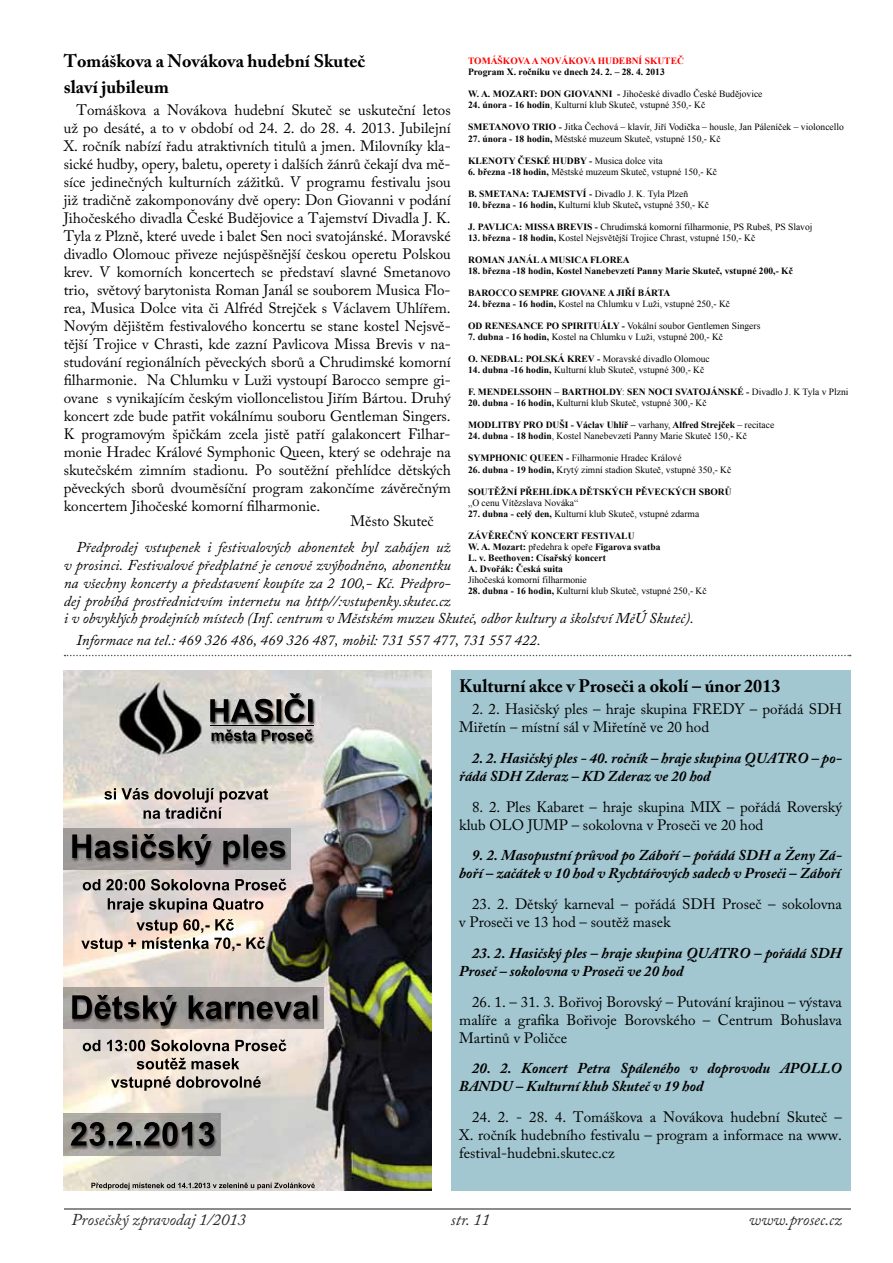
<style>
.page{position:relative;width:893px;height:1263px;background:#fff}
.page>*{position:absolute;margin:0;border:0;box-sizing:border-box;transform-origin:0 0}
.t1{font:700 18px/25.8px "Adobe Caslon Pro";color:#000}
.t2{font:italic 16.5px "Adobe Caslon Pro";color:#282829}
.t3{font:15px/18px "Adobe Caslon Pro";color:#000}
.t4{font:italic 15px/18px "Adobe Caslon Pro";color:#000;text-align:justify}
.t5{font:italic 700 15px/18px "Adobe Caslon Pro";color:#000}
.t6{font:9.6px "Times New Roman";color:#000}
.t7{font:700 9.6px/10.9px "Times New Roman";color:#000}
.t8{font:700 9.6px "Times New Roman";color:#f00}
.s1{font-weight:700}
.s2{font-weight:400}
</style>
<div class="page">
<hr style="left:64px;top:1208px;width:786px;height:1px;background:#8a8c8f">
<div style="left:451px;top:670px;width:399px;height:521px;background:#a2c7d1"></div>
<img style="left:64px;top:670px;width:368px;height:521px">
<img style="left:211px;top:725px;width:102px;height:1px">
<img style="left:64px;top:828px;width:227px;height:41px">
<img style="left:64px;top:987px;width:259px;height:41px">
<img style="left:64px;top:1114px;width:157px;height:41px">
<svg style="left:65px;top:655px;width:786px;height:1px"></svg>
<p class="t1" style="left:64px;top:48px;width:303px">Tomáškova a Novákova hudební Skuteč slaví jubileum</p>
<p class="t3" style="left:64px;top:101px;width:388px;text-align:justify;text-indent:13px">Tomáškova a Novákova hudební Skuteč se uskuteční letos už po desáté, a to v období od 24. 2. do 28. 4. 2013. Jubilejní X. ročník nabízí řadu atraktivních titulů a jmen. Milovníky kla&shy;sické hudby, opery, baletu, operety i dalších žánrů čekají dva mě&shy;síce jedinečných kulturních zážitků. V programu festivalu jsou již tradičně zakomponovány dvě opery: Don Giovanni v podání Jihočeského divadla České Budějovice a Tajemství Divadla J. K.<br>Tyla z Plzně, které uvede i balet Sen noci svatojánské. Moravské divadlo Olomouc přiveze nejúspěšnější českou operetu Polskou krev. V komorních koncertech se představí slavné Smetanovo trio, světový barytonista Roman Janál se souborem Musica Flo&shy;rea, Musica Dolce vita či Alfréd Strejček s Václavem Uhlířem.<br>Novým dějištěm festivalového koncertu se stane kostel Nejsvě&shy;tější Trojice v Chrasti, kde zazní Pavlicova Missa Brevis v na&shy;studování regionálních pěveckých sborů a Chrudimské komorní filharmonie. Na Chlumku v Luži vystoupí Barocco sempre gi&shy;ovane s vynikajícím českým violloncelistou Jiřím Bártou. Druhý koncert zde bude patřit vokálnímu souboru Gentleman Singers.<br>K programovým špičkám zcela jistě patří galakoncert Filhar&shy;monie Hradec Králové Symphonic Queen, který se odehraje na skutečském zimním stadionu. Po soutěžní přehlídce dětských pěveckých sborů dvouměsíční program zakončíme závěrečným koncertem Jihočeské komorní filharmonie.</p>
<p class="t8" style="left:468px;top:56px;width:217px">TOMÁŠKOVA A NOVÁKOVA HUDEBNÍ SKUTEČ</p>
<p class="t7" style="left:468px;top:67px;width:198px">Program X. ročníku ve dnech 24. 2. – 28. 4. 2013</p>
<p class="t6" style="left:468px;top:89px;width:296px"><span class="s1">W. A. MOZART: DON GIOVANNI -</span> Jihočeské divadlo České Budějovice</p>
<p class="t6" style="left:468px;top:100px;width:239px"><span class="s1">24. února - 16 hodin</span>, Kulturní klub Skuteč, vstupné 350,- Kč</p>
<p class="t6" style="left:468px;top:122px;width:377px"><span class="s1">SMETANOVO TRIO -</span> Jitka Čechová – klavír, Jiří Vodička – housle, Jan Páleníček – violoncello</p>
<p class="t6" style="left:468px;top:133px;width:254px"><span class="s1">27. února - 18 hodin,</span> Městské muzeum Skuteč, vstupné 150,- Kč</p>
<p class="t7" style="left:468px;top:155px;width:196px">KLENOTY ČESKÉ HUDBY - <span class="s2">Musica dolce vita</span></p>
<p class="t6" style="left:468px;top:166px;width:250px"><span class="s1">6. března -18 hodin,</span> Městské muzeum Skuteč, vstupné 150,- Kč</p>
<p class="t7" style="left:468px;top:188px;width:222px">B. SMETANA: TAJEMSTVÍ - <span class="s2">Divadlo J. K. Tyla Plzeň</span></p>
<p class="t6" style="left:468px;top:199px;width:242px"><span class="s1">10. března - 16 hodin,</span> Kulturní klub Skuteč<span class="s1">,</span> vstupné 350,- Kč</p>
<p class="t6" style="left:468px;top:221px;width:346px"><span class="s1">J. PAVLICA: MISSA BREVIS -</span> Chrudimská komorní filharmonie, PS Rubeš, PS Slavoj</p>
<p class="t6" style="left:468px;top:232px;width:289px"><span class="s1">13. března - 18 hodin,</span> Kostel Nejsvětější Trojice Chrast, vstupné 150,- Kč</p>
<p class="t7" style="left:468px;top:254px;width:163px">ROMAN JANÁL A MUSICA FLOREA</p>
<p class="t7" style="left:468px;top:265px;width:326px">18. března -18 hodin, Kostel Nanebevzetí Panny Marie Skuteč, vstupné 200,- Kč</p>
<p class="t7" style="left:468px;top:287px;width:204px">BAROCCO SEMPRE GIOVANE A JIŘÍ BÁRTA</p>
<p class="t6" style="left:468px;top:299px;width:264px"><span class="s1">24. března - 16 hodin,</span> Kostel na Chlumku v Luži, vstupné 250,- Kč</p>
<p class="t6" style="left:468px;top:321px;width:294px"><span class="s1">OD RENESANCE PO SPIRITUÁLY -</span> Vokální soubor Gentlemen Singers</p>
<p class="t6" style="left:468px;top:332px;width:257px"><span class="s1">7. dubna - 16 hodin,</span> Kostel na Chlumku v Luži, vstupné 200,- Kč</p>
<p class="t6" style="left:468px;top:354px;width:243px"><span class="s1">O. NEDBAL: POLSKÁ KREV -</span> Moravské divadlo Olomouc</p>
<p class="t6" style="left:468px;top:365px;width:238px"><span class="s1">14. dubna -16 hodin,</span> Kulturní klub Skuteč, vstupné 300,- Kč</p>
<p class="t7" style="left:468px;top:386px;width:382px">F. MENDELSSOHN – BARTHOLDY<span class="s2">:</span> SEN NOCI SVATOJÁNSKÉ - <span class="s2">Divadlo J. K Tyla v Plzni</span></p>
<p class="t6" style="left:468px;top:398px;width:240px"><span class="s1">20. dubna - 16 hodin,</span> Kulturní klub Skuteč, vstupné 300,- Kč</p>
<p class="t7" style="left:468px;top:420px;width:308px">MODLITBY PRO DUŠI - Václav Uhlíř – <span class="s2">varhany,</span> Alfred Strejček <span class="s2">– recitace</span></p>
<p class="t6" style="left:468px;top:431px;width:280px"><span class="s1">24. dubna - 18 hodin</span>, Kostel Nanebevzetí Panny Marie Skuteč 150,- Kč</p>
<p class="t6" style="left:468px;top:453px;width:215px"><span class="s1">SYMPHONIC QUEEN -</span> Filharmonie Hradec Králové</p>
<p class="t6" style="left:468px;top:464px;width:265px"><span class="s1">26. dubna - 19 hodin,</span> Krytý zimní stadion Skuteč, vstupné 350,- Kč</p>
<p class="t7" style="left:468px;top:486px;width:265px">SOUTĚŽNÍ PŘEHLÍDKA DĚTSKÝCH PĚVECKÝCH SBORŮ</p>
<p class="t6" style="left:468px;top:497px;width:112px">„O cenu Vítězslava Nováka“</p>
<p class="t6" style="left:468px;top:508px;width:233px"><span class="s1">27. dubna - celý den,</span> Kulturní klub Skuteč, vstupné zdarma</p>
<p class="t7" style="left:468px;top:530px;width:194px">ZÁVĚREČNÝ KONCERT FESTIVALU<br>W. A. Mozart: <span class="s2">předehra k opeře</span> Figarova svatba L. v. Beethoven: Císařský koncert<br>A. Dvořák: Česká suita</p>
<p class="t6" style="left:468px;top:574px;width:120px">Jihočeská komorní filharmonie</p>
<p class="t6" style="left:468px;top:585px;width:240px"><span class="s1">28. dubna - 16 hodin,</span> Kulturní klub Skuteč, vstupné 250,- Kč</p>
<p class="t3" style="left:351px;top:511px;width:85px">Město Skuteč</p>
<p class="t4" style="left:64px;top:537px;width:388px;text-indent:13px">Předprodej vstupenek i festivalových abonentek byl zahájen už v prosinci. Festivalové předplatné je cenově zvýhodněno, abonentku na všechny koncerty a představení koupíte za 2 100,- Kč. Předpro&shy;dej probíhá prostřednictvím internetu na http//:vstupenky.skutec.cz</p>
<p class="t4" style="left:77px;top:607px;width:619px;line-height:22.2px;text-indent:-13px">i v obvyklých prodejních místech (Inf. centrum v Městském muzeu Skuteč, odbor kultury a školství MěÚ Skuteč).<br>Informace na tel.: 469 326 486, 469 326 487, mobil: 731 557 477, 731 557 422.</p>
<p class="t1" style="left:459px;top:673px;width:323px">Kulturní akce v Proseči a okolí – únor 2013</p>
<p class="t3" style="left:459px;top:700px;width:384px;text-indent:13px">2. 2. Hasičský ples – hraje skupina FREDY – pořádá SDH<br>Miřetín – místní sál v Miřetíně ve 20 hod</p>
<p class="t5" style="left:459px;top:749px;width:384px;text-indent:13px">2. 2. Hasičský ples - 40. ročník – hraje skupina QUATRO – po&shy;řádá SDH Zderaz – KD Zderaz ve 20 hod</p>
<p class="t3" style="left:459px;top:797px;width:384px;text-indent:13px">8. 2. Ples Kabaret – hraje skupina MIX – pořádá Roverský klub OLO JUMP – sokolovna v Proseči ve 20 hod</p>
<p class="t5" style="left:459px;top:846px;width:384px;text-align:right">9. 2. Masopustní průvod po Záboří – pořádá SDH a Ženy Zá&shy;boří – začátek v 10 hod v Rychtářových sadech v Proseči – Záboří</p>
<p class="t3" style="left:459px;top:895px;width:384px;text-indent:13px">23. 2. Dětský karneval – pořádá SDH Proseč – sokolovna v Proseči ve 13 hod – soutěž masek</p>
<p class="t5" style="left:459px;top:944px;width:384px;text-indent:13px">23. 2. Hasičský ples – hraje skupina QUATRO – pořádá SDH<br>Proseč – sokolovna v Proseči ve 20 hod</p>
<p class="t3" style="left:459px;top:992px;width:384px;text-align:justify;text-indent:13px">26. 1. – 31. 3. Bořivoj Borovský – Putování krajinou – výstava malíře a grafika Bořivoje Borovského – Centrum Bohuslava Martinů v Poličce</p>
<p class="t5" style="left:459px;top:1059px;width:384px;text-indent:13px">20. 2. Koncert Petra Spáleného v doprovodu APOLLO<br>BANDU – Kulturní klub Skuteč v 19 hod</p>
<p class="t3" style="left:459px;top:1108px;width:384px;text-align:justify;text-indent:13px">24. 2. - 28. 4. Tomáškova a Novákova hudební Skuteč – X. ročník hudebního festivalu – program a informace na www. festival-hudebni.skutec.cz</p>
<p class="t2" style="left:71px;top:1210px;width:176px">Prosečský zpravodaj 1/2013</p>
<p class="t2" style="left:451px;top:1210px;width:41px">str. 11</p>
<p class="t2" style="left:749px;top:1210px;width:95px">www.prosec.cz</p>
</div>
